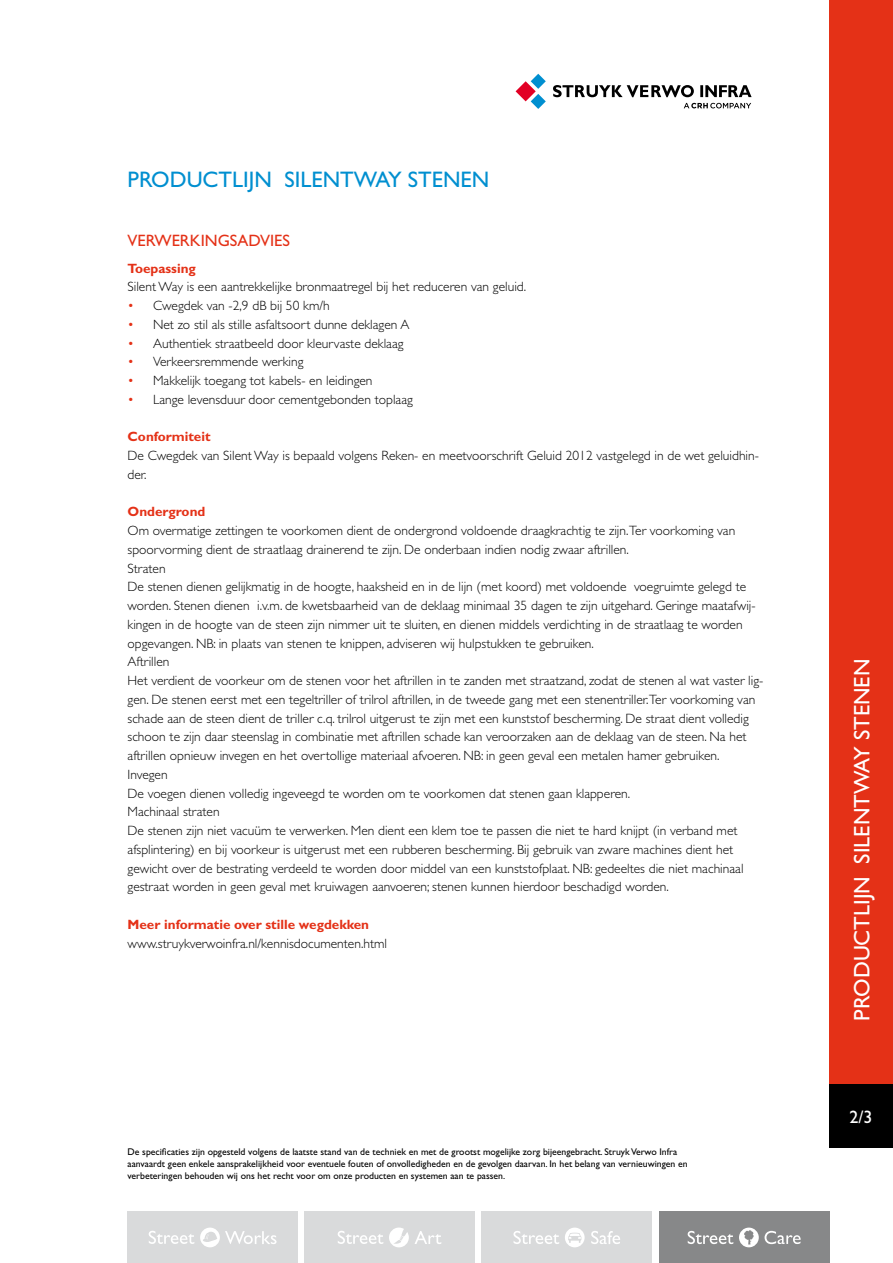
<style>
.page{position:relative;width:893px;height:1263px;background:#fff}
.page>*{position:absolute;margin:0;border:0;box-sizing:border-box;transform-origin:0 0}
.t1{font:22.5px "Gill Sans";color:#008fd0}
.t2{font:22.5px "Gill Sans";color:#fff}
.t3{font:18px "Gill Sans";color:#fff}
.t4{font:16.5px "Gill Sans";color:#e43117}
.t5{font:300 13.5px/18.8px "Gill Sans";color:#000}
.t6{font:700 13.5px "Gill Sans";color:#e43117}
.t7{font:9.75px/11.7px "Gill Sans";color:#000}
.s1{color:#e43117}
</style>
<div class="page">
<div style="left:659px;top:1212px;width:170px;height:51px;background:#878889"></div>
<svg style="left:739px;top:1227px;width:62px;height:20px"></svg>
<svg style="left:688px;top:1231px;width:45px;height:13px"></svg>
<div style="left:482px;top:1212px;width:170px;height:51px;background:#d9dadb"></div>
<svg style="left:565px;top:1227px;width:20px;height:20px"></svg>
<svg style="left:591px;top:1231px;width:29px;height:13px"></svg>
<svg style="left:513px;top:1231px;width:46px;height:13px"></svg>
<div style="left:304px;top:1212px;width:171px;height:51px;background:#d9dadb"></div>
<svg style="left:415px;top:1231px;width:26px;height:13px"></svg>
<svg style="left:389px;top:1227px;width:20px;height:20px"></svg>
<svg style="left:338px;top:1231px;width:45px;height:13px"></svg>
<div style="left:128px;top:1212px;width:170px;height:51px;background:#d9dadb"></div>
<svg style="left:200px;top:1227px;width:77px;height:20px"></svg>
<svg style="left:149px;top:1231px;width:45px;height:13px"></svg>
<div style="left:829px;top:0;width:64px;height:1084px;background:#e43117"></div>
<svg style="left:516px;top:74px;width:30px;height:35px"></svg>
<svg style="left:553px;top:85px;width:199px;height:12px"></svg>
<svg style="left:684px;top:103px;width:67px;height:5px"></svg>
<div style="left:829px;top:1084px;width:64px;height:64px;background:#000"></div>
<h1 class="t1" style="left:128px;top:166px;width:363px">Productlijn Silentway stenen</h1>
<p class="t4" style="left:128px;top:231px;width:163px">Verwerkingsadvies</p>
<p class="t6" style="left:128px;top:260px;width:70px">Toepassing</p>
<p class="t5" style="left:128px;top:277px;width:400px">Silent Way is een aantrekkelijke bronmaatregel bij het reduceren van geluid.</p>
<p class="t5" style="left:128px;top:296px;width:204px"><span class="s1">•</span> Cwegdek van -2,9 dB bij 50 km/h</p>
<p class="t5" style="left:128px;top:315px;width:283px"><span class="s1">•</span> N et zo stil als stille asfaltsoort dunne deklagen A</p>
<p class="t5" style="left:128px;top:334px;width:277px"><span class="s1">•</span> Authentiek straatbeeld door kleurvaste deklaag</p>
<p class="t5" style="left:128px;top:352px;width:177px"><span class="s1">•</span> Verkeersremmende werking</p>
<p class="t5" style="left:128px;top:371px;width:246px"><span class="s1">•</span> Makkelijk toegang tot kabels- en leidingen</p>
<p class="t5" style="left:128px;top:390px;width:287px"><span class="s1">•</span> Lange levensduur door cementgebonden toplaag</p>
<p class="t6" style="left:128px;top:429px;width:84px">Conformiteit</p>
<p class="t5" style="left:128px;top:446px;width:633px">De Cwegdek van Silent Way is bepaald volgens Reken- en meetvoorschrift Geluid 2012 vastgelegd in de wet geluidhin&shy;der.</p>
<p class="t6" style="left:128px;top:504px;width:79px">Ondergrond</p>
<p class="t5" style="left:128px;top:521px;width:637px">Om overmatige zettingen te voorkomen dient de ondergrond voldoende draagkrachtig te zijn.Ter voorkoming van spoorvorming dient de straatlaag drainerend te zijn. De onderbaan indien nodig zwaar aftrillen.<br>Straten<br>De stenen dienen gelijkmatig in de hoogte, haaksheid en in de lijn (met koord) met voldoende voegruimte gelegd te worden. Stenen dienen i.v.m. de kwetsbaarheid van de deklaag minimaal 35 dagen te zijn uitgehard. Geringe maatafwij&shy;kingen in de hoogte van de steen zijn nimmer uit te sluiten, en dienen middels verdichting in de straatlaag te worden opgevangen. N B: in plaats van stenen te knippen, adviseren wij hulpstukken te gebruiken.<br>Aftrillen<br>Het verdient de voorkeur om de stenen voor het aftrillen in te zanden met straatzand, zodat de stenen al wat vaster lig&shy;gen. De stenen eerst met een tegeltriller of trilrol aftrillen, in de tweede gang met een stenentriller.Ter voorkoming van schade aan de steen dient de triller c.q. trilrol uitgerust te zijn met een kunststof bescherming. De straat dient volledig schoon te zijn daar steenslag in combinatie met aftrillen schade kan veroorzaken aan de deklaag van de steen. N a het aftrillen opnieuw invegen en het overtollige materiaal afvoeren. N B: in geen geval een metalen hamer gebruiken.<br>I nvegen<br>De voegen dienen volledig ingeveegd te worden om te voorkomen dat stenen gaan klapperen.<br>Machinaal straten<br>De stenen zijn niet vacuüm te verwerken. Men dient een klem toe te passen die niet te hard knijpt (in verband met afsplintering) en bij voorkeur is uitgerust met een rubberen bescherming. Bij gebruik van zware machines dient het gewicht over de bestrating verdeeld te worden door middel van een kunststofplaat. N B: gedeeltes die niet machinaal gestraat worden in geen geval met kruiwagen aanvoeren; stenen kunnen hierdoor beschadigd worden.</p>
<p class="t6" style="left:128px;top:916px;width:243px">Meer informatie over stille wegdekken</p>
<p class="t5" style="left:128px;top:934px;width:261px">www.struykverwoinfra.nl/kennisdocumenten.html</p>
<p class="t7" style="left:128px;top:1146px;width:562px">De specificaties zijn opgesteld volgens de laatste stand van de techniek en met de grootst mogelijke zorg bijeengebracht. Struyk Verwo Infra aanvaardt geen enkele aansprakelijkheid voor eventuele fouten of onvolledigheden en de gevolgen daarvan. In het belang van vernieuwingen en verbeteringen behouden wij ons het recht voor om onze producten en systemen aan te passen.</p>
<h1 class="t2" style="left:849px;top:1020px;width:363px;rotate:-90deg">Productlijn Silentway stenen</h1>
<h2 class="t3" style="left:858px;top:1106px;width:16px">/3</h2>
</div>
